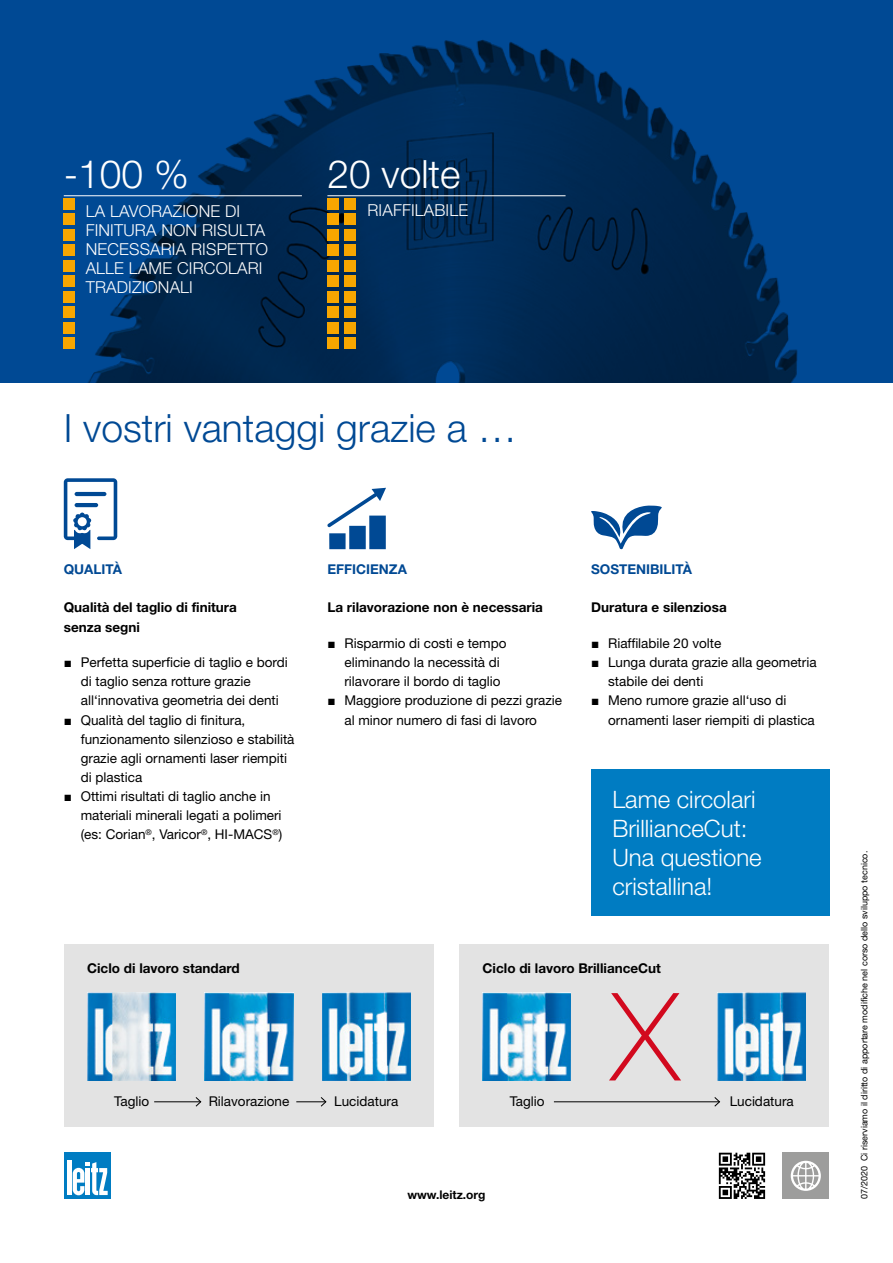
<style>
.page{position:relative;width:893px;height:1263px;background:#fff}
.page>*{position:absolute;margin:0;border:0;box-sizing:border-box;transform-origin:0 0}
.t1{font:300 39px "Helvetica Neue LT Pro";color:#004994}
.t2{font:300 39px "Helvetica Neue LT Pro";color:#fff}
.t3{font:300 24px/28.8px "Helvetica Neue LT Pro";color:#fff}
.t4{font:300 16.5px/19px "Helvetica Neue LT Pro";letter-spacing:.01em;color:#fff}
.t5{font:13.5px/19.2px "Helvetica Neue LT Pro";color:#000}
.t6{font:700 13.5px/19.2px "Helvetica Neue LT Pro";color:#000}
.t7{font:700 13.5px "Helvetica Neue LT Pro";color:#004994}
.t8{font:700 12px "Helvetica Neue LT Pro";color:#000}
.t9{font:9px "Helvetica Neue LT Pro";color:#000}
.s1{font-family:"Arial"}
</style>
<div class="page">
<svg style="left:0;top:0;width:893px;height:383px;background:#003871"></svg>
<svg style="left:591px;top:505px;width:71px;height:44px"></svg>
<div style="left:369px;top:516px;width:17px;height:33px;background:#004994"></div>
<div style="left:349px;top:526px;width:17px;height:23px;background:#004994"></div>
<div style="left:329px;top:533px;width:17px;height:16px;background:#004994"></div>
<svg style="left:327px;top:488px;width:59px;height:39px"></svg>
<svg style="left:64px;top:478px;width:53px;height:71px"></svg>
<hr style="left:75px;top:503px;width:23px;height:4px;background:#004994;border-radius:2px">
<hr style="left:75px;top:492px;width:31px;height:4px;background:#004994;border-radius:2px">
<div style="left:64px;top:1152px;width:47px;height:47px;background:#007cc2"></div>
<div style="left:67px;top:1160px;width:5px;height:35px;background:#fff"></div>
<svg style="left:73px;top:1162px;width:35px;height:33px"></svg>
<div style="left:783px;top:1153px;width:46px;height:46px;background:#9d9d9c"></div>
<svg style="left:791px;top:1161px;width:30px;height:30px"></svg>
<svg style="left:719px;top:1153px;width:46px;height:46px"></svg>
<div style="left:459px;top:944px;width:370px;height:183px;background:#e3e3e3"></div>
<svg style="left:609px;top:993px;width:72px;height:87px"></svg>
<img style="left:483px;top:993px;width:88px;height:87px">
<hr style="left:554px;top:1101px;width:165px;height:1px;background:#000">
<svg style="left:714px;top:1097px;width:6px;height:10px"></svg>
<img style="left:718px;top:993px;width:88px;height:87px">
<div style="left:64px;top:944px;width:370px;height:183px;background:#e3e3e3"></div>
<hr style="left:154px;top:1101px;width:47px;height:1px;background:#000">
<svg style="left:195px;top:1097px;width:6px;height:10px"></svg>
<hr style="left:296px;top:1101px;width:30px;height:1px;background:#000">
<svg style="left:321px;top:1097px;width:5px;height:10px"></svg>
<img style="left:88px;top:993px;width:88px;height:87px">
<img style="left:205px;top:993px;width:88px;height:87px">
<img style="left:322px;top:993px;width:88px;height:87px">
<hr style="left:327px;top:195px;width:239px;height:1px;background:#fff">
<div style="left:591px;top:770px;width:238px;height:146px;background:#007cc2"></div>
<div style="left:327px;top:244px;width:12px;height:12px;background:#f7a600"></div>
<div style="left:327px;top:229px;width:12px;height:11px;background:#f7a600"></div>
<div style="left:327px;top:213px;width:12px;height:12px;background:#f7a600"></div>
<div style="left:327px;top:198px;width:12px;height:11px;background:#f7a600"></div>
<div style="left:327px;top:291px;width:12px;height:11px;background:#f7a600"></div>
<div style="left:327px;top:275px;width:12px;height:12px;background:#f7a600"></div>
<div style="left:327px;top:260px;width:12px;height:11px;background:#f7a600"></div>
<div style="left:327px;top:337px;width:12px;height:12px;background:#f7a600"></div>
<div style="left:327px;top:322px;width:12px;height:11px;background:#f7a600"></div>
<div style="left:327px;top:306px;width:12px;height:12px;background:#f7a600"></div>
<div style="left:345px;top:244px;width:11px;height:12px;background:#f7a600"></div>
<div style="left:345px;top:229px;width:11px;height:11px;background:#f7a600"></div>
<div style="left:345px;top:213px;width:11px;height:12px;background:#f7a600"></div>
<div style="left:345px;top:198px;width:11px;height:11px;background:#f7a600"></div>
<div style="left:345px;top:260px;width:11px;height:11px;background:#f7a600"></div>
<div style="left:345px;top:291px;width:11px;height:11px;background:#f7a600"></div>
<div style="left:345px;top:275px;width:11px;height:12px;background:#f7a600"></div>
<div style="left:345px;top:337px;width:11px;height:12px;background:#f7a600"></div>
<div style="left:345px;top:322px;width:11px;height:11px;background:#f7a600"></div>
<div style="left:345px;top:306px;width:11px;height:12px;background:#f7a600"></div>
<hr style="left:64px;top:195px;width:238px;height:1px;background:#fff">
<div style="left:64px;top:244px;width:11px;height:12px;background:#f7a600"></div>
<div style="left:64px;top:229px;width:11px;height:11px;background:#f7a600"></div>
<div style="left:64px;top:213px;width:11px;height:12px;background:#f7a600"></div>
<div style="left:64px;top:198px;width:11px;height:11px;background:#f7a600"></div>
<div style="left:64px;top:291px;width:11px;height:11px;background:#f7a600"></div>
<div style="left:64px;top:275px;width:11px;height:12px;background:#f7a600"></div>
<div style="left:64px;top:260px;width:11px;height:11px;background:#f7a600"></div>
<div style="left:64px;top:337px;width:11px;height:12px;background:#f7a600"></div>
<div style="left:64px;top:322px;width:11px;height:11px;background:#f7a600"></div>
<div style="left:64px;top:306px;width:11px;height:12px;background:#f7a600"></div>
<h1 class="t2" style="left:64px;top:150px;width:126px">-100 %</h1>
<p class="t4" style="left:86px;top:201px;width:184px">LA LAVORAZIONE DI<br>FINITURA NON RISULTA<br>NECESSARIA RISPETTO<br>ALLE LAME CIRCOLARI<br>TRADIZIONALI</p>
<h1 class="t2" style="left:327px;top:150px;width:134px">20 volte</h1>
<p class="t4" style="left:367px;top:200px;width:102px">RIAFFILABILE</p>
<h1 class="t1" style="left:64px;top:404px;width:454px">I vostri vantaggi grazie a …</h1>
<p class="t7" style="left:64px;top:561px;width:60px">QUALITÀ</p>
<p class="t6" style="left:64px;top:598px;width:175px">Qualità del taglio di finitura senza segni</p>
<p class="t5" style="left:81px;top:653px;width:209px;text-indent:-17px"><span class="s1">■</span> Perfetta superficie di taglio e bordi di taglio senza rotture grazie all‘innovativa geometria dei denti</p>
<p class="t5" style="left:81px;top:710px;width:215px;text-indent:-17px"><span class="s1">■</span> Qualità del taglio di finitura, funzionamento silenzioso e stabilità grazie agli ornamenti laser riempiti di plastica</p>
<p class="t5" style="left:81px;top:787px;width:203px;text-indent:-17px"><span class="s1">■</span> Ottimi risultati di taglio anche in materiali minerali legati a polimeri (es: Corian<sup>®</sup>, Varicor<sup>®</sup>, HI-MACS<sup>®</sup>)</p>
<p class="t6" style="left:87px;top:958px;width:154px">Ciclo di lavoro standard</p>
<p class="t7" style="left:327px;top:561px;width:81px">EFFICIENZA</p>
<p class="t6" style="left:327px;top:598px;width:217px">La rilavorazione non è necessaria</p>
<p class="t5" style="left:344px;top:633px;width:164px;text-indent:-17px"><span class="s1">■</span> Risparmio di costi e tempo eliminando la necessità di rilavorare il bordo di taglio</p>
<p class="t5" style="left:344px;top:691px;width:219px;text-indent:-17px"><span class="s1">■</span> Maggiore produzione di pezzi grazie al minor numero di fasi di lavoro</p>
<p class="t7" style="left:591px;top:561px;width:102px">SOSTENIBILITÀ</p>
<p class="t6" style="left:591px;top:598px;width:137px">Duratura e silenziosa</p>
<p class="t5" style="left:591px;top:633px;width:132px"><span class="s1">■</span> Riaffilabile 20 volte</p>
<p class="t5" style="left:608px;top:653px;width:210px;text-indent:-17px"><span class="s1">■</span> Lunga durata grazie alla geometria stabile dei denti</p>
<p class="t5" style="left:608px;top:691px;width:208px;text-indent:-17px"><span class="s1">■</span> Meno rumore grazie all‘uso di ornamenti laser riempiti di plastica</p>
<h2 class="t3" style="left:612px;top:785px;width:151px">Lame circolari<br>BrillianceCut:<br>Una questione cristallina!</h2>
<p class="t6" style="left:483px;top:958px;width:180px">Ciclo di lavoro BrillianceCut</p>
<p class="t5" style="left:114px;top:1091px;width:36px">Taglio</p>
<p class="t5" style="left:209px;top:1091px;width:82px">Rilavorazione</p>
<p class="t5" style="left:334px;top:1091px;width:66px">Lucidatura</p>
<p class="t5" style="left:510px;top:1091px;width:36px">Taglio</p>
<p class="t5" style="left:730px;top:1091px;width:66px">Lucidatura</p>
<p class="t8" style="left:407px;top:1187px;width:80px">www.leitz.org</p>
<p class="t9" style="left:859px;top:1199px;width:350px;rotate:-90deg">07/2020 Ci riserviamo il diritto di apportare modifiche nel corso dello sviluppo tecnico.</p>
</div>
